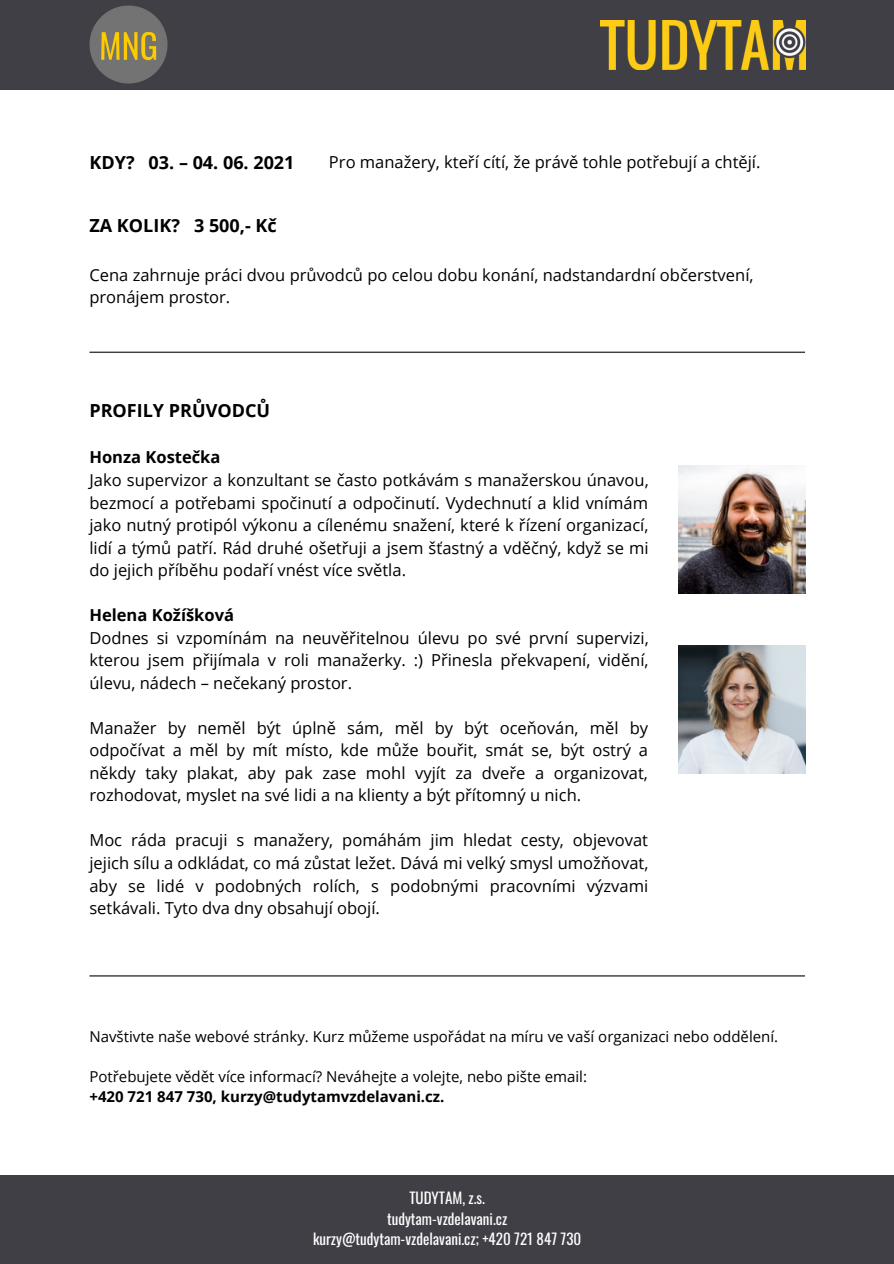
<style>
.page{position:relative;width:894px;height:1264px;background:#fff}
.page>*{position:absolute;margin:0;border:0;box-sizing:border-box;transform-origin:0 0}
.t1{font:700 18px "Open Sans";color:#000}
.t2{font:16.5px/22.5px "Open Sans";color:#000;text-align:justify}
.t3{font:700 16.5px "Open Sans";color:#000}
.t4{font:15px "Open Sans";color:#000}
.t5{font:15px "Oswald";color:#fff}
.t6{font:700 15px "Open Sans";color:#000}
</style>
<div class="page">
<div style="left:0;top:1175px;width:893px;height:88px;background:#403f45"></div>
<div style="left:0;top:0;width:893px;height:90px;background:#403f45"></div>
<img style="left:600px;top:20px;width:205px;height:50px">
<img style="left:89px;top:6px;width:78px;height:77px">
<img style="left:678px;top:466px;width:127px;height:127px">
<img style="left:678px;top:645px;width:127px;height:128px">
<svg style="left:89px;top:975px;width:715px;height:1px"></svg>
<svg style="left:89px;top:351px;width:715px;height:2px"></svg>
<p class="t1" style="left:89px;top:149px;width:206px">KDY? 03. – 04. 06. 2021</p>
<p class="t2" style="left:329px;top:151px;width:433px">Pro manažery, kteří cítí, že právě tohle potřebují a chtějí.</p>
<p class="t1" style="left:89px;top:213px;width:189px">ZA KOLIK? 3 500,- Kč</p>
<p class="t2" style="left:89px;top:263px;width:665px">Cena zahrnuje práci dvou průvodců po celou dobu konání, nadstandardní občerstvení, pronájem prostor.</p>
<p class="t1" style="left:89px;top:398px;width:182px">PROFILY PRŮVODCŮ</p>
<p class="t3" style="left:89px;top:446px;width:132px">Honza Kostečka</p>
<p class="t2" style="left:89px;top:468px;width:560px">Jako supervizor a konzultant se často potkávám s manažerskou únavou, bezmocí a potřebami spočinutí a odpočinutí. Vydechnutí a klid vnímám jako nutný protipól výkonu a cílenému snažení, které k řízení organizací, lidí a týmů patří. Rád druhé ošetřuji a jsem šťastný a vděčný, když se mi do jejich příběhu podaří vnést více světla.</p>
<p class="t3" style="left:89px;top:603px;width:146px">Helena Kožíšková</p>
<p class="t2" style="left:89px;top:626px;width:560px">Dodnes si vzpomínám na neuvěřitelnou úlevu po své první supervizi, kterou jsem přijímala v roli manažerky. :) Přinesla překvapení, vidění, úlevu, nádech – nečekaný prostor.</p>
<p class="t2" style="left:89px;top:716px;width:560px">Manažer by neměl být úplně sám, měl by být oceňován, měl by odpočívat a měl by mít místo, kde může bouřit, smát se, být ostrý a někdy taky plakat, aby pak zase mohl vyjít za dveře a organizovat, rozhodovat, myslet na své lidi a na klienty a být přítomný u nich.</p>
<p class="t2" style="left:89px;top:828px;width:560px">Moc ráda pracuji s manažery, pomáhám jim hledat cesty, objevovat jejich sílu a odkládat, co má zůstat ležet. Dává mi velký smysl umožňovat, aby se lidé v podobných rolích, s podobnými pracovními výzvami setkávali. Tyto dva dny obsahují obojí.</p>
<p class="t4" style="left:89px;top:1025px;width:690px">Navštivte naše webové stránky. Kurz můžeme uspořádat na míru ve vaší organizaci nebo oddělení.</p>
<p class="t4" style="left:89px;top:1066px;width:499px">Potřebujete vědět více informací? Neváhejte a volejte, nebo pište email:</p>
<p class="t6" style="left:89px;top:1086px;width:356px">+420 721 847 730, kurzy@tudytamvzdelavani.cz.</p>
<p class="t5" style="left:409px;top:1186px;width:77px">TUDYTAM, z.s.</p>
<p class="t5" style="left:387px;top:1206px;width:121px">tudytam-vzdelavani.cz</p>
<p class="t5" style="left:313px;top:1226px;width:269px">kurzy@tudytam-vzdelavani.cz; +420 721 847 730</p>
</div>
